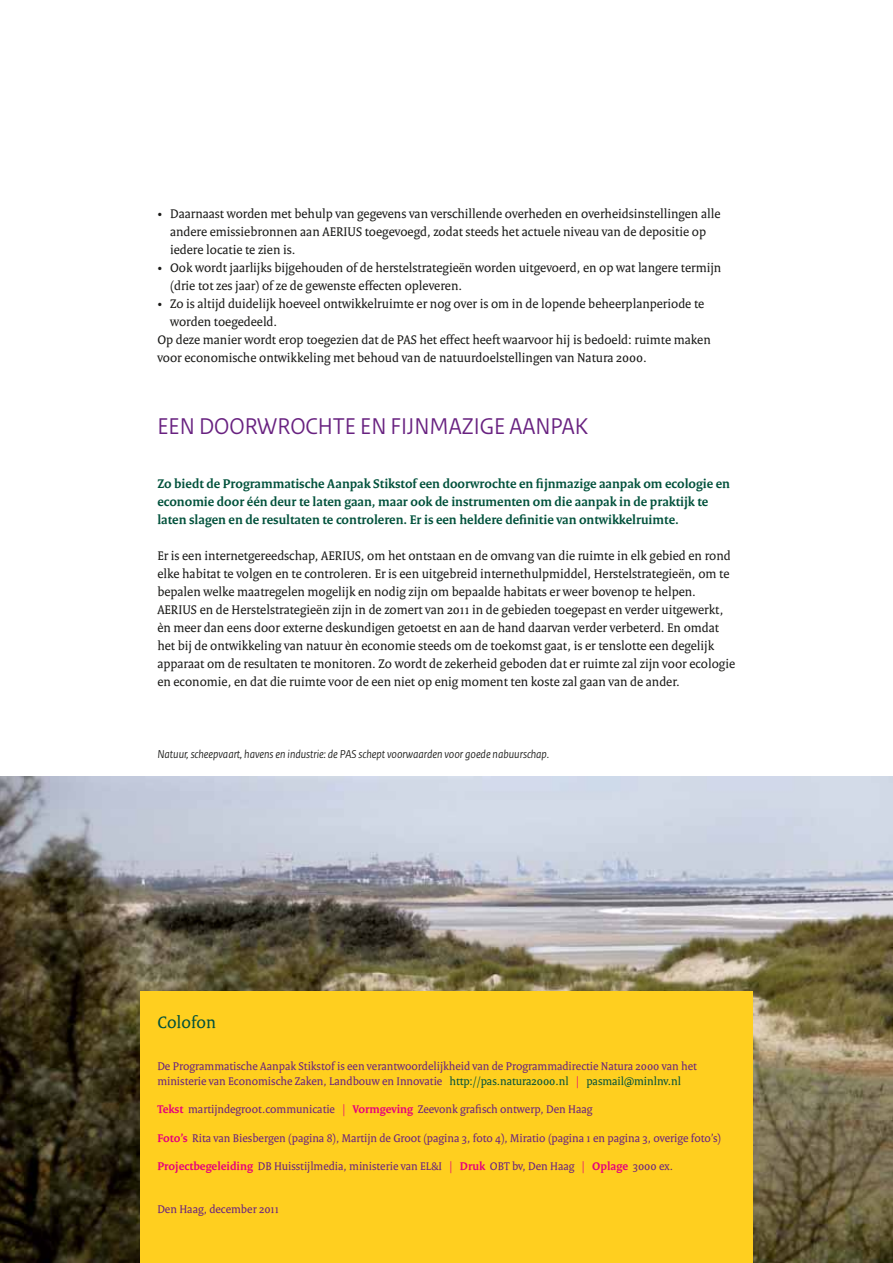
<style>
.page{position:relative;width:893px;height:1263px;background:#fff}
.page>*{position:absolute;margin:0;border:0;box-sizing:border-box;transform-origin:0 0}
.t1{font:24px "Rijksoverheid Sans";color:#682180}
.t2{font:18px "Rijksoverheid Serif";color:#00513b}
.t3{font:13.5px/18px "Rijksoverheid Serif";color:#1a1a18}
.t4{font:700 13.5px/18px "Rijksoverheid Serif";color:#00513b}
.t5{font:12px/14.2px "Rijksoverheid Serif";color:#682180}
.t6{font:italic 12px "Rijksoverheid Sans";color:#1a1a18}
.s1{color:#00513b}
.s2{color:#e6007b}
.s3{font-weight:700;color:#e6007b}
</style>
<div class="page">
<img style="left:0;top:776px;width:893px;height:487px">
<div style="left:140px;top:991px;width:613px;height:272px;background:#ffcf1f"></div>
<p class="t3" style="left:170px;top:204px;width:552px;text-indent:-13px">• Daarnaast worden met behulp van gegevens van verschillende overheden en overheidsinstellingen alle andere emissiebronnen aan AERIUS toegevoegd, zodat steeds het actuele niveau van de depositie op iedere locatie te zien is.</p>
<p class="t3" style="left:170px;top:258px;width:553px;text-indent:-13px">• Ook wordt jaarlijks bijgehouden of de herstelstrategieën worden uitgevoerd, en op wat langere termijn (drie tot zes jaar) of ze de gewenste effecten opleveren.</p>
<p class="t3" style="left:157px;top:294px;width:548px">• Zo is altijd duidelijk hoeveel ontwikkelruimte er nog over is om in de lopende beheerplanperiode te</p>
<p class="t3" style="left:170px;top:312px;width:109px">worden toegedeeld.</p>
<p class="t3" style="left:157px;top:330px;width:555px">Op deze manier wordt erop toegezien dat de PAS het effect heeft waarvoor hij is bedoeld: ruimte maken</p>
<p class="t3" style="left:157px;top:348px;width:491px">voor economische ontwikkeling met behoud van de natuurdoelstellingen van Natura 2000.</p>
<h1 class="t1" style="left:157px;top:412px;width:433px">EEN DOORWROCHTE EN FIJNMAZIGE AANPAK</h1>
<p class="t4" style="left:157px;top:474px;width:574px">Zo biedt de Programmatische Aanpak Stikstof een doorwrochte en fijnmazige aanpak om ecologie en economie door één deur te laten gaan, maar ook de instrumenten om die aanpak in de praktijk te laten slagen en de resultaten te controleren. Er is een heldere definitie van ontwikkelruimte.</p>
<p class="t3" style="left:157px;top:546px;width:579px">Er is een internetgereedschap, AERIUS, om het ontstaan en de omvang van die ruimte in elk gebied en rond elke habitat te volgen en te controleren. Er is een uitgebreid internethulpmiddel, Herstelstrategieën, om te bepalen welke maatregelen mogelijk en nodig zijn om bepaalde habitats er weer bovenop te helpen.<br>AERIUS en de Herstelstrategieën zijn in de zomert van 2011 in de gebieden toegepast en verder uitgewerkt, èn meer dan eens door externe deskundigen getoetst en aan de hand daarvan verder verbeterd. En omdat het bij de ontwikkeling van natuur èn economie steeds om de toekomst gaat, is er tenslotte een degelijk apparaat om de resultaten te monitoren. Zo wordt de zekerheid geboden dat er ruimte zal zijn voor ecologie en economie, en dat die ruimte voor de een niet op enig moment ten koste zal gaan van de ander.</p>
<p class="t6" style="left:157px;top:747px;width:393px">Natuur, scheepvaart, havens en industrie: de PAS schept voorwaarden voor goede nabuurschap.</p>
<h2 class="t2" style="left:157px;top:1011px;width:60px">Colofon</h2>
<p class="t5" style="left:157px;top:1059px;width:541px">De Programmatische Aanpak Stikstof is een verantwoordelijkheid van de Programmadirectie Natura 2000 van het ministerie van Economische Zaken, Landbouw en Innovatie <span class="s1">http://pas.natura2000.nl</span> <span class="s2">|</span> <span class="s1">pasmail@minlnv.nl</span></p>
<p class="t5" style="left:157px;top:1102px;width:437px"><span class="s3">Tekst</span> martijndegroot.communicatie <span class="s2">|</span> <span class="s3">Vormgeving</span> Zeevonk grafisch ontwerp, Den Haag</p>
<p class="t5" style="left:157px;top:1130px;width:565px"><span class="s3">Foto’s</span> Rita van Biesbergen (pagina 8), Martijn de Groot (pagina 3, foto 4), Miratio (pagina 1 en pagina 3, overige foto’s)</p>
<p class="t5" style="left:157px;top:1159px;width:517px"><span class="s3">Projectbegeleiding</span> DB Huisstijlmedia, ministerie van EL&amp;I <span class="s2">|</span> <span class="s3">Druk</span> OBT bv, Den Haag <span class="s2">|</span> <span class="s3">Oplage</span> 3000 ex.</p>
<p class="t5" style="left:157px;top:1202px;width:123px">Den Haag, december 2011</p>
</div>
